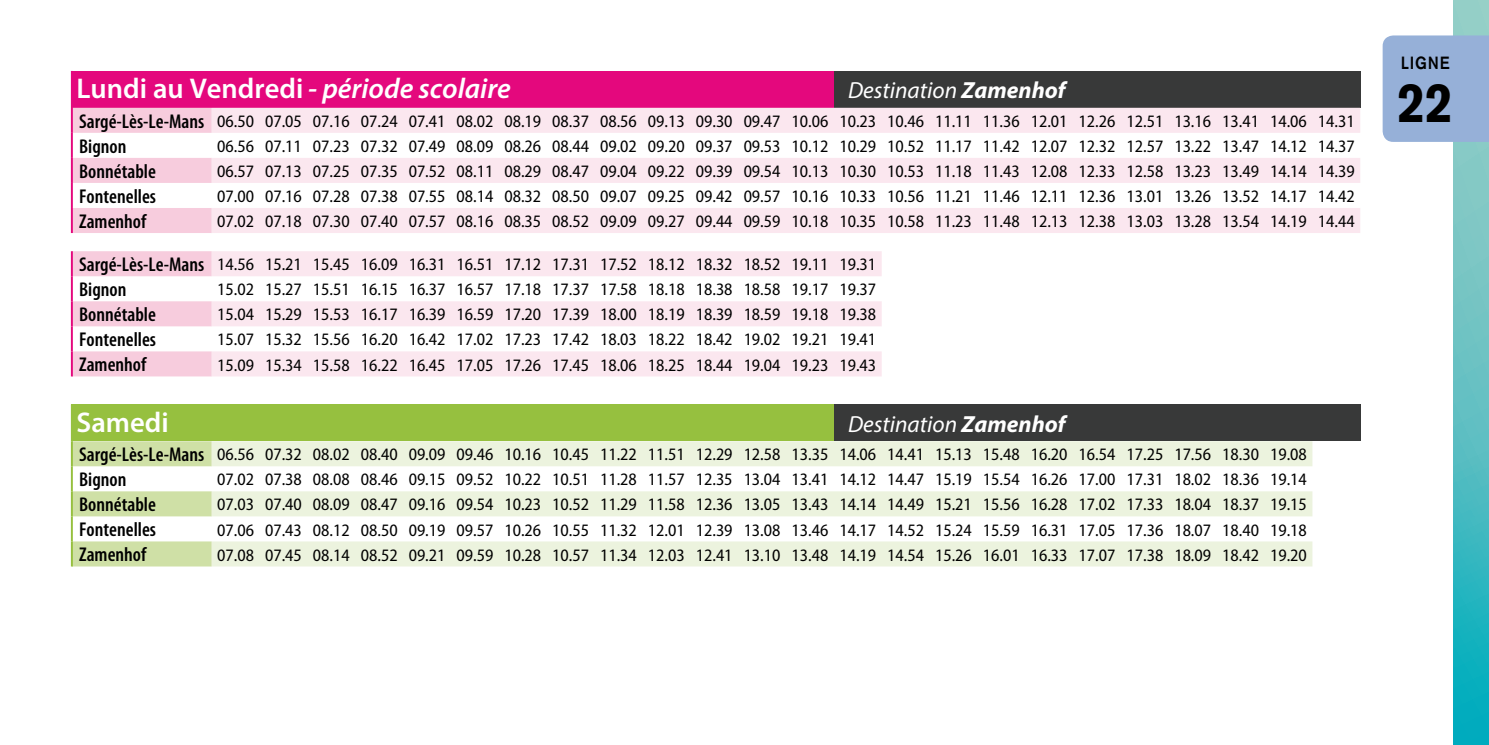
<style>
.page{position:relative;width:1489px;height:745px;background:#fff}
.page>*{position:absolute;margin:0;border:0;box-sizing:border-box;transform-origin:0 0}
.t1{font:700 55px "Akzidenz Grotesk BE";color:#000;scale:.9 1}
.t2{font:italic 600 28.5px "Myriad Pro";color:#fff}
.t3{font:600 28.5px "Myriad Pro";color:#fff}
.t4{font:italic 23.25px "Myriad Pro";color:#fff}
.t5{font:600 condensed 20px "Myriad Pro";color:#000}
.t6{font:semi-condensed 17.5px "Myriad Pro";color:#000}
.t7{font:500 17.5px "Akzidenz Grotesk BE";letter-spacing:.05em;color:#000;scale:.9 1}
.s1{font-style:normal}
.s2{font-weight:700}
.s3{font-weight:600;font-stretch:condensed;font-size:20px}
</style>
<div class="page">
<svg style="left:1453px;top:0;width:35px;height:744px;background:#51bdc1"></svg>
<div style="left:72px;top:71px;width:761px;height:37px;background:#e4087d"></div>
<div style="left:833px;top:71px;width:527px;height:37px;background:#383939"></div>
<svg style="left:73px;top:108px;width:139px;height:125px"></svg>
<svg style="left:212px;top:108px;width:1148px;height:125px;fill:#fbe7ef"></svg>
<hr style="left:71px;top:71px;width:2px;height:37px;background:#e4087d">
<hr style="left:71px;top:108px;width:2px;height:25px;background:#e4087d">
<hr style="left:71px;top:133px;width:2px;height:25px;background:#e4087d">
<hr style="left:71px;top:158px;width:2px;height:25px;background:#e4087d">
<hr style="left:71px;top:183px;width:2px;height:25px;background:#e4087d">
<hr style="left:71px;top:208px;width:2px;height:25px;background:#e4087d">
<svg style="left:73px;top:251px;width:139px;height:125px"></svg>
<svg style="left:212px;top:251px;width:669px;height:125px;fill:#fbe7ef"></svg>
<hr style="left:71px;top:251px;width:2px;height:25px;background:#e4087d">
<hr style="left:71px;top:276px;width:2px;height:25px;background:#e4087d">
<hr style="left:71px;top:301px;width:2px;height:25px;background:#e4087d">
<hr style="left:71px;top:326px;width:2px;height:25px;background:#e4087d">
<hr style="left:71px;top:351px;width:2px;height:25px;background:#e4087d">
<div style="left:72px;top:404px;width:761px;height:37px;background:#96c03f"></div>
<div style="left:833px;top:404px;width:527px;height:37px;background:#383939"></div>
<svg style="left:73px;top:441px;width:139px;height:125px"></svg>
<svg style="left:212px;top:441px;width:1100px;height:125px;fill:#ecf3de"></svg>
<hr style="left:71px;top:404px;width:2px;height:37px;background:#96c03f">
<hr style="left:71px;top:441px;width:2px;height:25px;background:#96c03f">
<hr style="left:71px;top:466px;width:2px;height:25px;background:#96c03f">
<hr style="left:71px;top:491px;width:2px;height:25px;background:#96c03f">
<hr style="left:71px;top:516px;width:2px;height:25px;background:#96c03f">
<hr style="left:71px;top:541px;width:2px;height:25px;background:#96c03f">
<div style="left:1382px;top:35px;width:106px;height:107px;background:#96b0d8"></div>
<h2 class="t2" style="left:76px;top:71px;width:436px"><span class="s1">Lundi au Vendredi</span> - période scolaire</h2>
<h3 class="t4" style="left:848px;top:76px;width:219px">Destination <span class="s2">Zamenhof</span></h3>
<p class="t6" style="left:79px;top:111px;width:1276px"><span class="s3">Sargé-Lès-Le-Mans</span> 06.50 07.05 07.16 07.24 07.41 08.02 08.19 08.37 08.56 09.13 09.30 09.47 10.06 10.23 10.46 11.11 11.36 12.01 12.26 12.51 13.16 13.41 14.06 14.31</p>
<p class="t5" style="left:79px;top:135px;width:49px">Bignon</p>
<p class="t6" style="left:217px;top:136px;width:1138px">06.56 07.11 07.23 07.32 07.49 08.09 08.26 08.44 09.02 09.20 09.37 09.53 10.12 10.29 10.52 11.17 11.42 12.07 12.32 12.57 13.22 13.47 14.12 14.37</p>
<p class="t5" style="left:79px;top:160px;width:78px">Bonnétable</p>
<p class="t6" style="left:217px;top:161px;width:1138px">06.57 07.13 07.25 07.35 07.52 08.11 08.29 08.47 09.04 09.22 09.39 09.54 10.13 10.30 10.53 11.18 11.43 12.08 12.33 12.58 13.23 13.49 14.14 14.39</p>
<p class="t5" style="left:79px;top:185px;width:78px">Fontenelles</p>
<p class="t6" style="left:217px;top:186px;width:1138px">07.00 07.16 07.28 07.38 07.55 08.14 08.32 08.50 09.07 09.25 09.42 09.57 10.16 10.33 10.56 11.21 11.46 12.11 12.36 13.01 13.26 13.52 14.17 14.42</p>
<p class="t5" style="left:79px;top:210px;width:69px">Zamenhof</p>
<p class="t6" style="left:217px;top:211px;width:1138px">07.02 07.18 07.30 07.40 07.57 08.16 08.35 08.52 09.09 09.27 09.44 09.59 10.18 10.35 10.58 11.23 11.48 12.13 12.38 13.03 13.28 13.54 14.19 14.44</p>
<p class="t6" style="left:79px;top:255px;width:798px"><span class="s3">Sargé-Lès-Le-Mans</span> 14.56 15.21 15.45 16.09 16.31 16.51 17.12 17.31 17.52 18.12 18.32 18.52 19.11 19.31</p>
<p class="t5" style="left:79px;top:278px;width:49px">Bignon</p>
<p class="t6" style="left:217px;top:280px;width:660px">15.02 15.27 15.51 16.15 16.37 16.57 17.18 17.37 17.58 18.18 18.38 18.58 19.17 19.37</p>
<p class="t5" style="left:79px;top:303px;width:78px">Bonnétable</p>
<p class="t6" style="left:217px;top:305px;width:660px">15.04 15.29 15.53 16.17 16.39 16.59 17.20 17.39 18.00 18.19 18.39 18.59 19.18 19.38</p>
<p class="t5" style="left:79px;top:328px;width:78px">Fontenelles</p>
<p class="t6" style="left:217px;top:330px;width:660px">15.07 15.32 15.56 16.20 16.42 17.02 17.23 17.42 18.03 18.22 18.42 19.02 19.21 19.41</p>
<p class="t5" style="left:79px;top:353px;width:69px">Zamenhof</p>
<p class="t6" style="left:217px;top:355px;width:660px">15.09 15.34 15.58 16.22 16.45 17.05 17.26 17.45 18.06 18.25 18.44 19.04 19.23 19.43</p>
<h2 class="t3" style="left:76px;top:404px;width:94px">Samedi</h2>
<h3 class="t4" style="left:848px;top:409px;width:219px">Destination <span class="s2">Zamenhof</span></h3>
<p class="t6" style="left:79px;top:444px;width:1228px"><span class="s3">Sargé-Lès-Le-Mans</span> 06.56 07.32 08.02 08.40 09.09 09.46 10.16 10.45 11.22 11.51 12.29 12.58 13.35 14.06 14.41 15.13 15.48 16.20 16.54 17.25 17.56 18.30 19.08</p>
<p class="t5" style="left:79px;top:468px;width:49px">Bignon</p>
<p class="t6" style="left:217px;top:469px;width:1091px">07.02 07.38 08.08 08.46 09.15 09.52 10.22 10.51 11.28 11.57 12.35 13.04 13.41 14.12 14.47 15.19 15.54 16.26 17.00 17.31 18.02 18.36 19.14</p>
<p class="t5" style="left:79px;top:493px;width:78px">Bonnétable</p>
<p class="t6" style="left:217px;top:495px;width:1091px">07.03 07.40 08.09 08.47 09.16 09.54 10.23 10.52 11.29 11.58 12.36 13.05 13.43 14.14 14.49 15.21 15.56 16.28 17.02 17.33 18.04 18.37 19.15</p>
<p class="t5" style="left:79px;top:518px;width:78px">Fontenelles</p>
<p class="t6" style="left:217px;top:520px;width:1091px">07.06 07.43 08.12 08.50 09.19 09.57 10.26 10.55 11.32 12.01 12.39 13.08 13.46 14.17 14.52 15.24 15.59 16.31 17.05 17.36 18.07 18.40 19.18</p>
<p class="t5" style="left:79px;top:543px;width:69px">Zamenhof</p>
<p class="t6" style="left:217px;top:545px;width:1091px">07.08 07.45 08.14 08.52 09.21 09.59 10.28 10.57 11.34 12.03 12.41 13.10 13.48 14.19 14.54 15.26 16.01 16.33 17.07 17.38 18.09 18.42 19.20</p>
<p class="t7" style="left:1400px;top:52px;width:56px">LIGNE</p>
<h1 class="t1" style="left:1397px;top:70px;width:63px">22</h1>
</div>
